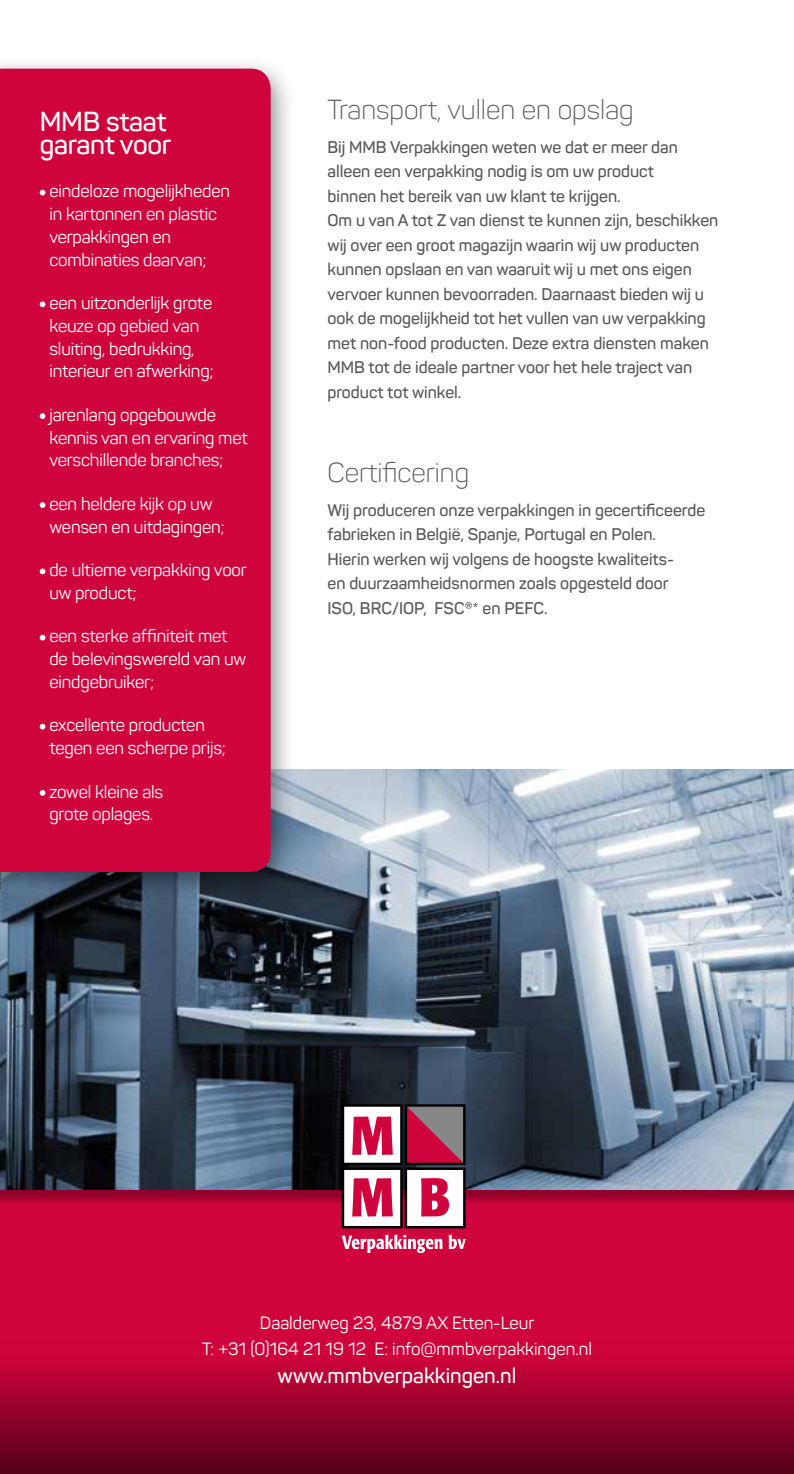
<style>
.page{position:relative;width:794px;height:1474px;background:#fff}
.page>*{position:absolute;margin:0;border:0;box-sizing:border-box;transform-origin:0 0}
.t1{font:300 27.12px "Panton";color:#575756}
.t2{font:600 27.12px/22.8px "Panton";letter-spacing:-.01em;color:#fff}
.t3{font:600 21px "Panton";color:#fff}
.t4{font:17.5px/22.8px "Panton";letter-spacing:-.01em;color:#fff}
.t5{font:600 16.62px/24.5px "Panton";color:#575756}
</style>
<div class="page">
<div style="left:0;top:1189px;width:794px;height:284px;background:#d0043c"></div>
<div style="left:0;top:1342px;width:794px;height:131px;background:linear-gradient(to bottom,#da033e,#570119)"></div>
<svg style="left:0;top:1189px;width:794px;height:15px;background:#a00934"></svg>
<img style="left:0;top:769px;width:794px;height:420px">
<div style="left:0;top:56px;width:298px;height:846px;background:#000;opacity:.45"></div>
<div style="left:0;top:69px;width:271px;height:803px;background:#d0043c"></div>
<svg style="left:40px;top:190px;width:5px;height:5px"></svg>
<svg style="left:40px;top:301px;width:5px;height:6px"></svg>
<svg style="left:40px;top:413px;width:5px;height:6px"></svg>
<svg style="left:40px;top:502px;width:5px;height:6px"></svg>
<svg style="left:40px;top:568px;width:5px;height:6px"></svg>
<svg style="left:40px;top:634px;width:5px;height:6px"></svg>
<svg style="left:40px;top:723px;width:5px;height:6px"></svg>
<svg style="left:40px;top:790px;width:5px;height:5px"></svg>
<svg style="left:342px;top:1104px;width:123px;height:124px"></svg>
<svg style="left:342px;top:1234px;width:100px;height:18px"></svg>
<svg style="left:449px;top:1234px;width:16px;height:14px"></svg>
<h1 class="t2" style="left:40px;top:110px;width:133px">MMB staat garant voor</h1>
<p class="t4" style="left:49px;top:180px;width:182px">eindeloze mogelijkheden in kartonnen en plastic verpakkingen en combinaties daarvan;</p>
<p class="t4" style="left:49px;top:291px;width:166px">een uitzonderlijk grote keuze op gebied van sluiting, bedrukking, interieur en afwerking;</p>
<p class="t4" style="left:49px;top:403px;width:200px">jarenlang opgebouwde kennis van en ervaring met verschillende branches;</p>
<p class="t4" style="left:49px;top:492px;width:177px">een heldere kijk op uw wensen en uitdagingen;</p>
<p class="t4" style="left:49px;top:558px;width:199px">de ultieme verpakking voor uw product;</p>
<p class="t4" style="left:49px;top:624px;width:198px">een sterke affiniteit met de belevingswereld van uw eindgebruiker;</p>
<p class="t4" style="left:49px;top:713px;width:178px">excellente producten tegen een scherpe prijs;</p>
<p class="t4" style="left:49px;top:780px;width:115px">zowel kleine als grote oplages.</p>
<h1 class="t1" style="left:327px;top:93px;width:308px">Transport, vullen en opslag</h1>
<p class="t5" style="left:327px;top:134px;width:392px">Bij MMB Verpakkingen weten we dat er meer dan alleen een verpakking nodig is om uw product<br>binnen het bereik van uw klant te krijgen.<br>Om u van A tot Z van dienst te kunnen zijn, beschikken wij over een groot magazijn waarin wij uw producten kunnen opslaan en van waaruit wij u met ons eigen vervoer kunnen bevoorraden. Daarnaast bieden wij u ook de mogelijkheid tot het vullen van uw verpakking met non-food producten. Deze extra diensten maken MMB tot de ideale partner voor het hele traject van product tot winkel.</p>
<h1 class="t1" style="left:327px;top:456px;width:143px">Certificering</h1>
<p class="t5" style="left:327px;top:497px;width:379px">Wij produceren onze verpakkingen in gecertificeerde fabrieken in België, Spanje, Portugal en Polen.<br>Hierin werken wij volgens de hoogste kwaliteits-<br>en duurzaamheidsnormen zoals opgesteld door<br>ISO, BRC/IOP, FSC®* en PEFC.</p>
<p class="t4" style="left:202px;top:1309px;width:391px;line-height:25.6px;text-align:center">Daalderweg 23, 4879 AX Etten-Leur<br>T: +31 (0)164 21 19 12 E: info@mmbverpakkingen.nl</p>
<p class="t3" style="left:278px;top:1362px;width:240px">www.mmbverpakkingen.nl</p>
</div>
